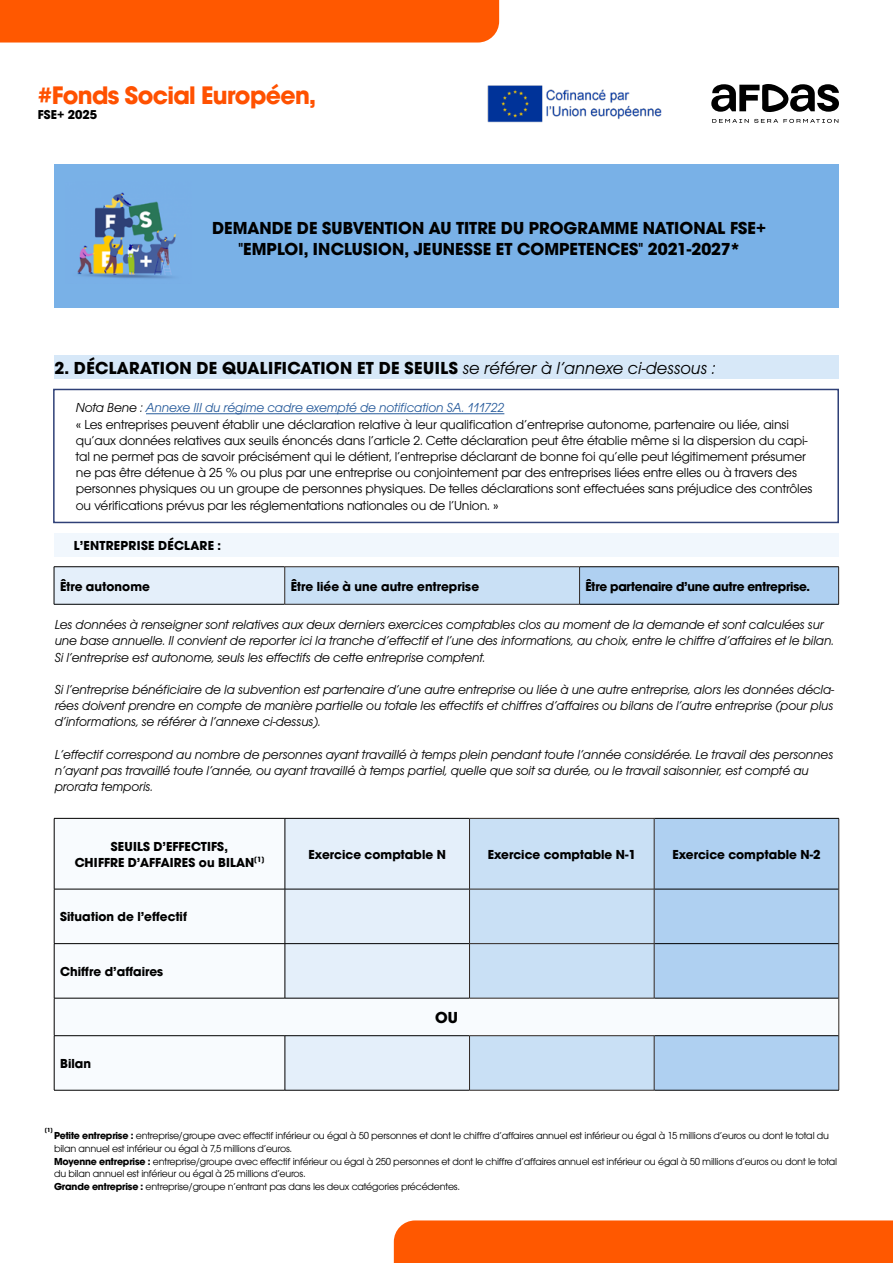
<style>
.page{position:relative;width:893px;height:1263px;background:#fff}
.page>*{position:absolute;margin:0;border:0;box-sizing:border-box;transform-origin:0 0}
.t1{font:700 26.25px "Avalon";letter-spacing:-.025em;color:#ff5100}
.t2{font:700 18px/21.6px "Avalon";color:#000;text-align:center}
.t3{font:700 18px "Avalon";letter-spacing:.02em;color:#000}
.t4{font:700 16.5px "Avalon";color:#000}
.t5{font:italic 13.5px/16.2px "Avalon";letter-spacing:-.01em;color:#000}
.t6{font:13.5px/16.2px "Avalon";letter-spacing:-.01em;color:#000}
.t7{font:700 13.5px/16.2px "Avalon";color:#000;text-align:center}
.t8{font:700 13.5px "Avalon";letter-spacing:-.02em;color:#000}
.t9{font:700 13.35px "Avalon";color:#000}
.t10{font:10.5px/12.6px "Avalon";letter-spacing:-.02em;color:#000}
.t11{font:700 6.15px "Avalon";color:#000}
.s1{font-weight:400;font-style:italic}
.s2{font-style:italic}
.s3{font-style:italic;color:#275b9b}
.s4{font-weight:700}
</style>
<div class="page">
<svg style="left:711px;top:84px;width:128px;height:28px"></svg>
<svg style="left:712px;top:119px;width:126px;height:4px"></svg>
<img style="left:487px;top:85px;width:175px;height:38px">
<div style="left:0;top:0;width:499px;height:43px;background:#ff5800"></div>
<div style="left:394px;top:1220px;width:499px;height:43px;background:#ff5800"></div>
<div style="left:54px;top:164px;width:784px;height:143px;background:#79b1e7"></div>
<img style="left:77px;top:192px;width:99px;height:87px">
<svg style="left:55px;top:819px;width:230px;height:271px"></svg>
<svg style="left:286px;top:819px;width:183px;height:271px;fill:#e4effa"></svg>
<svg style="left:470px;top:819px;width:184px;height:271px;fill:#c9e0f5"></svg>
<svg style="left:655px;top:819px;width:183px;height:271px;fill:#afd0f1"></svg>
<hr style="left:54px;top:818px;width:231px;height:1px;background:#000">
<hr style="left:54px;top:818px;width:1px;height:71px;background:#000">
<hr style="left:285px;top:818px;width:184px;height:1px;background:#000">
<hr style="left:285px;top:818px;width:1px;height:71px;background:#000">
<hr style="left:54px;top:889px;width:231px;height:1px;background:#000">
<hr style="left:54px;top:889px;width:1px;height:54px;background:#000">
<hr style="left:285px;top:889px;width:184px;height:1px;background:#000">
<hr style="left:285px;top:889px;width:1px;height:54px;background:#000">
<hr style="left:54px;top:943px;width:231px;height:1px;background:#000">
<hr style="left:54px;top:944px;width:1px;height:54px;background:#000">
<hr style="left:285px;top:943px;width:184px;height:1px;background:#000">
<hr style="left:285px;top:944px;width:1px;height:54px;background:#000">
<hr style="left:54px;top:998px;width:231px;height:1px;background:#000">
<hr style="left:54px;top:998px;width:1px;height:37px;background:#000">
<hr style="left:285px;top:998px;width:184px;height:1px;background:#000">
<hr style="left:54px;top:1035px;width:231px;height:1px;background:#000">
<hr style="left:54px;top:1036px;width:1px;height:54px;background:#000">
<hr style="left:285px;top:1035px;width:184px;height:1px;background:#000">
<hr style="left:285px;top:1036px;width:1px;height:54px;background:#000">
<hr style="left:54px;top:1090px;width:231px;height:1px;background:#000">
<hr style="left:285px;top:1090px;width:184px;height:1px;background:#000">
<hr style="left:654px;top:818px;width:185px;height:1px;background:#000">
<hr style="left:654px;top:889px;width:185px;height:1px;background:#000">
<hr style="left:654px;top:943px;width:185px;height:1px;background:#000">
<hr style="left:654px;top:998px;width:185px;height:1px;background:#000">
<hr style="left:654px;top:1035px;width:185px;height:1px;background:#000">
<hr style="left:654px;top:1090px;width:185px;height:1px;background:#000">
<hr style="left:469px;top:818px;width:185px;height:1px;background:#2f2722">
<hr style="left:469px;top:818px;width:1px;height:71px;background:#2f2722">
<hr style="left:654px;top:818px;width:1px;height:71px;background:#2f2722">
<hr style="left:469px;top:889px;width:185px;height:1px;background:#2f2722">
<hr style="left:469px;top:889px;width:1px;height:54px;background:#2f2722">
<hr style="left:654px;top:889px;width:1px;height:54px;background:#2f2722">
<hr style="left:469px;top:943px;width:185px;height:1px;background:#2f2722">
<hr style="left:469px;top:944px;width:1px;height:54px;background:#2f2722">
<hr style="left:654px;top:944px;width:1px;height:54px;background:#2f2722">
<hr style="left:469px;top:998px;width:185px;height:1px;background:#2f2722">
<hr style="left:469px;top:1035px;width:185px;height:1px;background:#2f2722">
<hr style="left:469px;top:1036px;width:1px;height:54px;background:#2f2722">
<hr style="left:654px;top:1036px;width:1px;height:54px;background:#2f2722">
<hr style="left:469px;top:1090px;width:185px;height:1px;background:#2f2722">
<hr style="left:838px;top:818px;width:1px;height:71px;background:#2f2722">
<hr style="left:838px;top:889px;width:1px;height:55px;background:#2f2722">
<hr style="left:838px;top:944px;width:1px;height:54px;background:#2f2722">
<hr style="left:838px;top:998px;width:1px;height:38px;background:#2f2722">
<hr style="left:838px;top:1036px;width:1px;height:54px;background:#2f2722">
<div style="left:54px;top:567px;width:231px;height:37px;background:#e4effa"></div>
<div style="left:285px;top:567px;width:295px;height:37px;background:#c9e0f5"></div>
<div style="left:580px;top:567px;width:259px;height:37px;background:#afd0f1"></div>
<hr style="left:54px;top:566px;width:231px;height:1px;background:#000">
<hr style="left:54px;top:567px;width:1px;height:37px;background:#000">
<hr style="left:54px;top:604px;width:231px;height:1px;background:#000">
<hr style="left:580px;top:566px;width:259px;height:1px;background:#000">
<hr style="left:580px;top:604px;width:259px;height:1px;background:#000">
<hr style="left:285px;top:566px;width:295px;height:1px;background:#2f2722">
<hr style="left:284px;top:567px;width:1px;height:37px;background:#2f2722">
<hr style="left:579px;top:567px;width:1px;height:37px;background:#2f2722">
<hr style="left:285px;top:604px;width:295px;height:1px;background:#2f2722">
<hr style="left:838px;top:567px;width:1px;height:37px;background:#2f2722">
<hr style="left:146px;top:413px;width:358px;height:1px;background:#275b9b">
<div style="left:53px;top:389px;width:786px;height:134px;border:2px solid #2f4077"></div>
<div style="left:55px;top:355px;width:784px;height:24px;background:#d7e8f8"></div>
<div style="left:55px;top:533px;width:784px;height:24px;background:#f1f7fd"></div>
<h1 class="t1" style="left:38px;top:79px;width:280px">#Fonds Social Européen,</h1>
<p class="t9" style="left:38px;top:106px;width:61px">FSE+ 2025</p>
<h2 class="t2" style="left:212px;top:217px;width:555px">DEMANDE DE SUBVENTION AU TITRE DU PROGRAMME NATIONAL FSE+ "EMPLOI, INCLUSION, JEUNESSE ET COMPETENCES" 2021-2027*</h2>
<h2 class="t3" style="left:55px;top:357px;width:662px">2. DÉCLARATION DE QUALIFICATION ET DE SEUILS <span class="s1">se référer à l’annexe ci-dessous :</span></h2>
<p class="t6" style="left:76px;top:400px;width:738px"><span class="s2">Nota Bene :</span> <span class="s3">Annexe III du régime cadre exempté de notification SA. 111722<br></span>« Les entreprises peuvent établir une déclaration relative à leur qualification d’entreprise autonome, partenaire ou liée, ainsi qu’aux données relatives aux seuils énoncés dans l’article 2. Cette déclaration peut être établie même si la dispersion du capi&shy;tal ne permet pas de savoir précisément qui le détient, l’entreprise déclarant de bonne foi qu’elle peut légitimement présumer ne pas être détenue à 25 % ou plus par une entreprise ou conjointement par des entreprises liées entre elles ou à travers des personnes physiques ou un groupe de personnes physiques. De telles déclarations sont effectuées sans préjudice des contrôles ou vérifications prévus par les réglementations nationales ou de l’Union. »</p>
<p class="t7" style="left:74px;top:537px;width:149px">L’ENTREPRISE DÉCLARE :</p>
<p class="t7" style="left:60px;top:578px;width:91px">Être autonome</p>
<p class="t7" style="left:291px;top:578px;width:190px">Être liée à une autre entreprise</p>
<p class="t8" style="left:586px;top:578px;width:226px">Être partenaire d’une autre entreprise.</p>
<p class="t5" style="left:55px;top:617px;width:781px">Les données à renseigner sont relatives aux deux derniers exercices comptables clos au moment de la demande et sont calculées sur une base annuelle. Il convient de reporter ici la tranche d’effectif et l’une des informations, au choix, entre le chiffre d’affaires et le bilan.<br>Si l’entreprise est autonome, seuls les effectifs de cette entreprise comptent.</p>
<p class="t5" style="left:55px;top:682px;width:781px;text-align:justify">Si l’entreprise bénéficiaire de la subvention est partenaire d’une autre entreprise ou liée à une autre entreprise, alors les données décla&shy;rées doivent prendre en compte de manière partielle ou totale les effectifs et chiffres d’affaires ou bilans de l’autre entreprise (pour plus d’informations, se référer à l’annexe ci-dessus).</p>
<p class="t5" style="left:55px;top:746px;width:780px">L’effectif correspond au nombre de personnes ayant travaillé à temps plein pendant toute l’année considérée. Le travail des personnes n’ayant pas travaillé toute l’année, ou ayant travaillé à temps partiel, quelle que soit sa durée, ou le travail saisonnier, est compté au prorata temporis.</p>
<p class="t7" style="left:75px;top:838px;width:191px">SEUILS D’EFFECTIFS,<br>CHIFFRE D’AFFAIRES ou BILAN<sup>[1]</sup></p>
<p class="t7" style="left:309px;top:846px;width:139px">Exercice comptable N</p>
<p class="t7" style="left:488px;top:846px;width:150px">Exercice comptable N-1</p>
<p class="t7" style="left:672px;top:846px;width:150px">Exercice comptable N-2</p>
<p class="t7" style="left:60px;top:909px;width:128px">Situation de l’effectif</p>
<p class="t7" style="left:60px;top:963px;width:105px">Chiffre d’affaires</p>
<p class="t7" style="left:60px;top:1055px;width:32px">Bilan</p>
<p class="t4" style="left:435px;top:1007px;width:24px">OU</p>
<p class="t11" style="left:45px;top:1126px;width:9px">[1]</p>
<p class="t10" style="left:54px;top:1130px;width:785px"><span class="s4">Petite entreprise :</span> entreprise/groupe avec effectif inférieur ou égal à 50 personnes et dont le chiffre d’affaires annuel est inférieur ou égal à 15 millions d’euros ou dont le total du bilan annuel est inférieur ou égal à 7,5 millions d’euros.<br><span class="s4">Moyenne entreprise :</span> entreprise/groupe avec effectif inférieur ou égal à 250 personnes et dont le chiffre d’affaires annuel est inférieur ou égal à 50 millions d’euros ou dont le total du bilan annuel est inférieur ou égal à 25 millions d’euros.<br><span class="s4">Grande entreprise :</span> entreprise/groupe n’entrant pas dans les deux catégories précédentes.</p>
</div>
